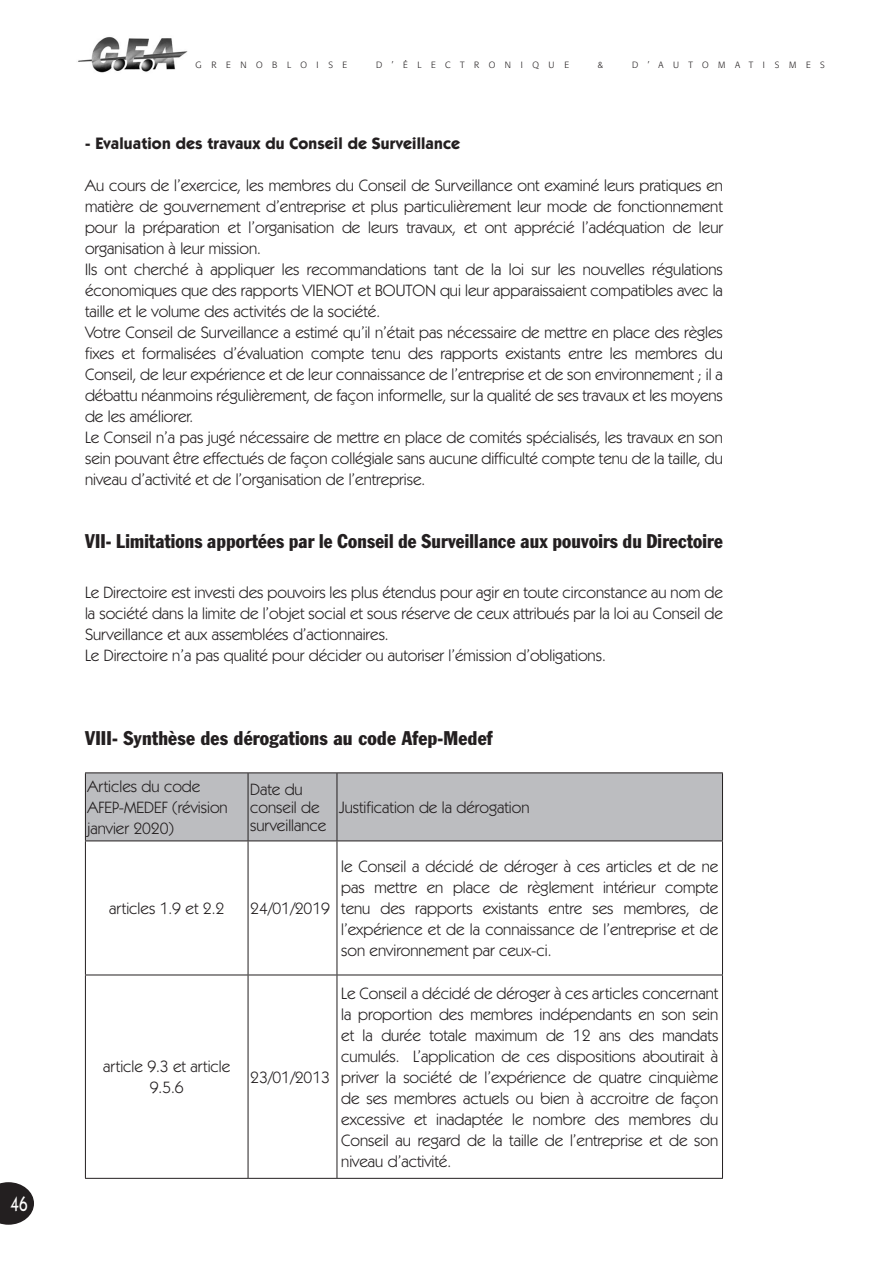
<style>
.page{position:relative;width:893px;height:1263px;background:#fff}
.page>*{position:absolute;margin:0;border:0;box-sizing:border-box;transform-origin:0 0}
.t1{font:500 21px "Kabel IT Cby BT";color:#fff;scale:.75 1}
.ss_titre_OK{font:condensed 19.5px "Franklin Gothic";letter-spacing:.01em;color:#231f20}
.TXT_OK{font:16.5px/21px "Kabel IT Cby BT";color:#231f20;text-align:justify}
.TXT_OK-2{font:700 16.5px "Kabel IT Cby BT";letter-spacing:.01em;color:#231f20}
.t2{font:300 9px "Formata";letter-spacing:1.06em;color:#231f20}
</style>
<div class="page">
<svg style="left:0;top:1182px;width:34px;height:43px"></svg>
<img style="left:78px;top:37px;width:110px;height:36px">
<div style="left:86px;top:773px;width:636px;height:67px;background:#bcbdc0"></div>
<hr style="left:85px;top:772px;width:163px;height:1px;background:#231f20">
<hr style="left:85px;top:773px;width:1px;height:67px;background:#231f20">
<hr style="left:248px;top:772px;width:89px;height:1px;background:#231f20">
<hr style="left:248px;top:773px;width:1px;height:67px;background:#231f20">
<hr style="left:337px;top:772px;width:386px;height:1px;background:#231f20">
<hr style="left:337px;top:773px;width:1px;height:67px;background:#231f20">
<hr style="left:722px;top:773px;width:1px;height:67px;background:#231f20">
<hr style="left:85px;top:840px;width:163px;height:1px;background:#231f20">
<hr style="left:85px;top:841px;width:1px;height:133px;background:#231f20">
<hr style="left:248px;top:840px;width:89px;height:1px;background:#231f20">
<hr style="left:248px;top:841px;width:1px;height:133px;background:#231f20">
<hr style="left:337px;top:840px;width:386px;height:1px;background:#231f20">
<hr style="left:337px;top:841px;width:1px;height:133px;background:#231f20">
<hr style="left:722px;top:841px;width:1px;height:133px;background:#231f20">
<hr style="left:85px;top:974px;width:163px;height:1px;background:#231f20">
<hr style="left:85px;top:975px;width:1px;height:203px;background:#231f20">
<hr style="left:248px;top:974px;width:89px;height:1px;background:#231f20">
<hr style="left:248px;top:975px;width:1px;height:203px;background:#231f20">
<hr style="left:337px;top:974px;width:386px;height:1px;background:#231f20">
<hr style="left:337px;top:975px;width:1px;height:203px;background:#231f20">
<hr style="left:722px;top:975px;width:1px;height:203px;background:#231f20">
<hr style="left:85px;top:1178px;width:163px;height:1px;background:#231f20">
<hr style="left:248px;top:1178px;width:89px;height:1px;background:#231f20">
<hr style="left:337px;top:1178px;width:386px;height:1px;background:#231f20">
<p class="t1" style="left:11px;top:1191px;width:24px">46</p>
<p class="t2" style="left:196px;top:60px;width:153px">GRENOBLOISE</p>
<p class="t2" style="left:376px;top:60px;width:194px">D’ÉLECTRONIQUE</p>
<p class="t2" style="left:598px;top:60px;width:7px">&amp;</p>
<p class="t2" style="left:632px;top:60px;width:194px">D’AUTOMATISMES</p>
<p class="TXT_OK-2" style="left:85px;top:133px;width:376px">- Evaluation des travaux du Conseil de Surveillance</p>
<p class="TXT_OK" style="left:85px;top:174px;width:639px">Au cours de l’exercice, les membres du Conseil de Surveillance ont examiné leurs pratiques en matière de gouvernement d’entreprise et plus particulièrement leur mode de fonctionnement pour la préparation et l’organisation de leurs travaux, et ont apprécié l’adéquation de leur organisation à leur mission.</p>
<p class="TXT_OK" style="left:85px;top:258px;width:639px">Ils ont cherché à appliquer les recommandations tant de la loi sur les nouvelles régulations économiques que des rapports VIENOT et BOUTON qui leur apparaissaient compatibles avec la taille et le volume des activités de la société.</p>
<p class="TXT_OK" style="left:85px;top:321px;width:639px">Votre Conseil de Surveillance a estimé qu’il n’était pas nécessaire de mettre en place des règles fixes et formalisées d’évaluation compte tenu des rapports existants entre les membres du Conseil, de leur expérience et de leur connaissance de l’entreprise et de son environnement ; il a débattu néanmoins régulièrement, de façon informelle, sur la qualité de ses travaux et les moyens de les améliorer.</p>
<p class="TXT_OK" style="left:85px;top:426px;width:639px">Le Conseil n’a pas jugé nécessaire de mettre en place de comités spécialisés, les travaux en son sein pouvant être effectués de façon collégiale sans aucune difficulté compte tenu de la taille, du niveau d’activité et de l’organisation de l’entreprise.</p>
<p class="ss_titre_OK" style="left:85px;top:529px;width:639px">VII- Limitations apportées par le Conseil de Surveillance aux pouvoirs du Directoire</p>
<p class="TXT_OK" style="left:85px;top:582px;width:639px">Le Directoire est investi des pouvoirs les plus étendus pour agir en toute circonstance au nom de la société dans la limite de l’objet social et sous réserve de ceux attribués par la loi au Conseil de Surveillance et aux assemblées d’actionnaires.</p>
<p class="TXT_OK" style="left:85px;top:645px;width:522px">Le Directoire n’a pas qualité pour décider ou autoriser l’émission d’obligations.</p>
<p class="ss_titre_OK" style="left:85px;top:726px;width:409px">VIII- Synthèse des dérogations au code Afep-Medef</p>
<p class="TXT_OK" style="left:88px;top:776px;width:142px;text-align:left">Articles du code<br>AFEP-MEDEF (révision janvier 2020)</p>
<p class="TXT_OK" style="left:250px;top:779px;width:54px">Date du</p>
<p class="TXT_OK" style="left:339px;top:797px;width:192px">Justification de la dérogation</p>
<p class="TXT_OK" style="left:250px;top:797px;width:71px">conseil de</p>
<p class="TXT_OK" style="left:250px;top:815px;width:78px">surveillance</p>
<p class="TXT_OK" style="left:109px;top:898px;width:117px">articles 1.9 et 2.2</p>
<p class="TXT_OK" style="left:250px;top:898px;width:81px">24/01/2019</p>
<p class="TXT_OK" style="left:103px;top:1056px;width:129px;text-align:center">article 9.3 et article<br>9.5.6</p>
<p class="TXT_OK" style="left:250px;top:1066px;width:81px">23/01/2013</p>
<p class="TXT_OK" style="left:341px;top:856px;width:379px">le Conseil a décidé de déroger à ces articles et de ne pas mettre en place de règlement intérieur compte tenu des rapports existants entre ses membres, de l’expérience et de la connaissance de l’entreprise et de son environnement par ceux-ci.</p>
<p class="TXT_OK" style="left:341px;top:982px;width:379px">Le Conseil a décidé de déroger à ces articles concernant la proportion des membres indépendants en son sein et la durée totale maximum de 12 ans des mandats cumulés. L’application de ces dispositions aboutirait à priver la société de l’expérience de quatre cinquième de ses membres actuels ou bien à accroitre de façon excessive et inadaptée le nombre des membres du Conseil au regard de la taille de l’entreprise et de son niveau d’activité.</p>
</div>
